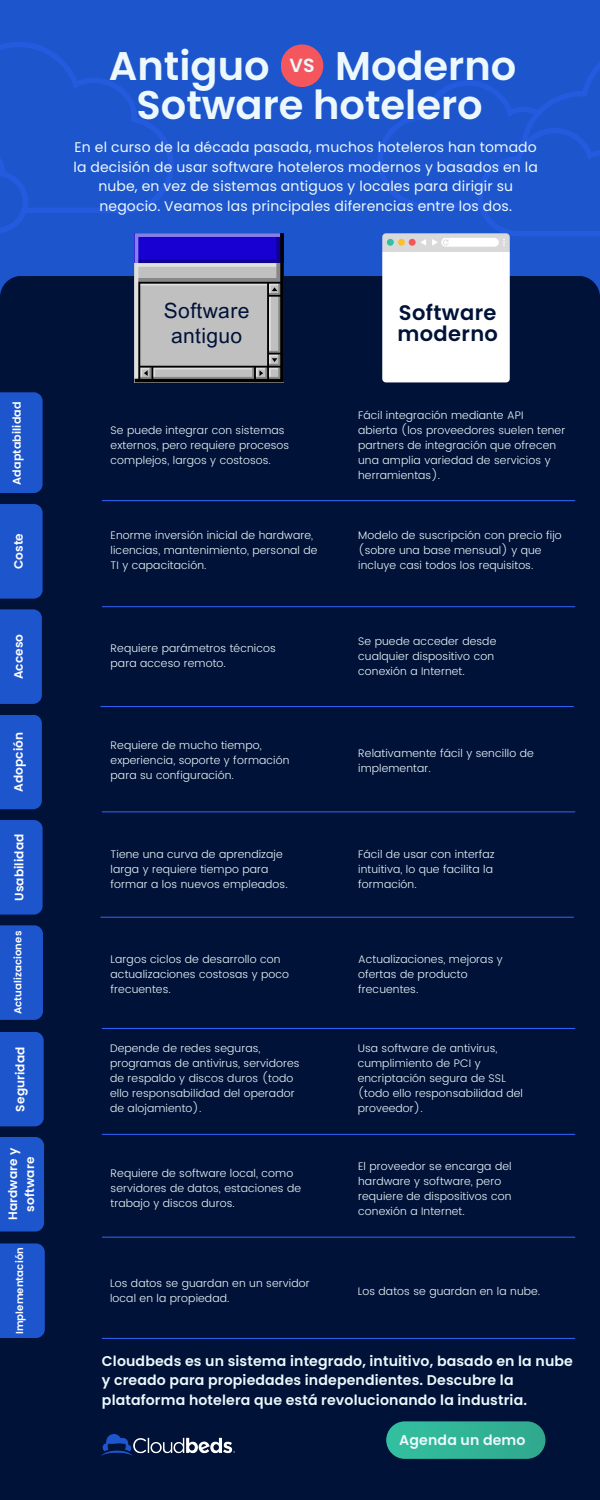
<style>
.page{position:relative;width:600px;height:1500px;background:#1d55cc}
.page>*{position:absolute;margin:0;border:0;box-sizing:border-box;transform-origin:0 0}
.t1{font:600 40px "Poppins";color:#ecf8fb}
.t2{font:21px/24.8px "Arial MT Pro";letter-spacing:.02em;color:#001238;text-align:center}
.t3{font:600 21px/21px "Poppins";letter-spacing:.02em;color:#001238}
.t4{font:600 19px "Poppins";color:#ecf8fb}
.t5{font:600 14.1px/19.7px "Poppins";letter-spacing:.01em;color:#ecf8fb}
.t6{font:14px/19.5px "Poppins";letter-spacing:.01em;color:#ecf8fb;text-align:center}
.t7{font:600 12.1px/16.9px "Poppins";letter-spacing:.01em;color:#fff;text-align:center}
.t8{font:600 11.1px "Poppins";letter-spacing:.01em;color:#fff}
.t9{font:300 11px/15px "Poppins";letter-spacing:.01em;color:#ecf8fb}
.t10{font:600 10.1px "Poppins";letter-spacing:.01em;color:#fff}
</style>
<div class="page">
<div style="left:0;top:276px;width:600px;height:1224px;background:#001238"></div>
<svg style="left:0;top:392px;width:43px;height:101px"></svg>
<svg style="left:0;top:504px;width:43px;height:95px"></svg>
<svg style="left:0;top:609px;width:42px;height:95px"></svg>
<svg style="left:0;top:715px;width:42px;height:94px"></svg>
<svg style="left:0;top:820px;width:43px;height:95px"></svg>
<svg style="left:0;top:925px;width:43px;height:95px"></svg>
<svg style="left:0;top:1032px;width:44px;height:94px"></svg>
<svg style="left:377px;top:62px;width:223px;height:174px"></svg>
<div style="left:281px;top:44px;width:42px;height:43px;background:#f3565d;border-radius:50%"></div>
<hr style="left:102px;top:500px;width:473px;height:1px;background:#36f">
<hr style="left:102px;top:606px;width:473px;height:1px;background:#36f">
<hr style="left:101px;top:706px;width:473px;height:1px;background:#36f">
<hr style="left:102px;top:812px;width:473px;height:1px;background:#36f">
<hr style="left:101px;top:917px;width:473px;height:1px;background:#36f">
<hr style="left:102px;top:1028px;width:473px;height:1px;background:#36f">
<hr style="left:102px;top:1338px;width:473px;height:1px;background:#36f">
<svg style="left:0;top:42px;width:284px;height:340px"></svg>
<svg style="left:382px;top:233px;width:128px;height:149px;background:#f8f8f9"></svg>
<img style="left:102px;top:1434px;width:133px;height:22px">
<div style="left:386px;top:1421px;width:159px;height:38px;background:#31b497;border-radius:19px"></div>
<svg style="left:0;top:1137px;width:44px;height:95px"></svg>
<svg style="left:0;top:1243px;width:45px;height:95px"></svg>
<hr style="left:102px;top:1134px;width:473px;height:1px;background:#36f">
<hr style="left:102px;top:1237px;width:473px;height:1px;background:#36f">
<p class="t8" style="left:9px;top:485px;width:85px;rotate:-90deg">Adaptabilidad</p>
<p class="t7" style="left:10px;top:569px;width:38px;rotate:-90deg">Coste</p>
<p class="t7" style="left:10px;top:679px;width:47px;rotate:-90deg">Acceso</p>
<p class="t7" style="left:10px;top:792px;width:62px;rotate:-90deg">Adopción</p>
<p class="t7" style="left:11px;top:901px;width:69px;rotate:-90deg">Usabilidad</p>
<p class="t10" style="left:11px;top:1014px;width:85px;rotate:-90deg">Actualizaciones</p>
<p class="t7" style="left:12px;top:1112px;width:66px;rotate:-90deg">Seguridad</p>
<p class="t7" style="left:4px;top:1220px;width:74px;rotate:-90deg">Hardware y software</p>
<p class="t10" style="left:13px;top:1334px;width:89px;rotate:-90deg">Implementación</p>
<p class="t1" style="left:109px;top:38px;width:162px">Antiguo</p>
<p class="t1" style="left:335px;top:38px;width:183px">Moderno</p>
<p class="t1" style="left:136px;top:77px;width:348px">Sotware hotelero</p>
<p class="t4" style="left:290px;top:53px;width:27px">VS</p>
<p class="t6" style="left:73px;top:138px;width:466px">En el curso de la década pasada, muchos hoteleros han tomado la decisión de usar software hoteleros modernos y basados en la nube, en vez de sistemas antiguos y locales para dirigir su negocio. Veamos las principales diferencias entre los dos.</p>
<p class="t2" style="left:164px;top:301px;width:87px">Software antiguo</p>
<p class="t3" style="left:397px;top:302px;width:102px">Software moderno</p>
<p class="t9" style="left:111px;top:422px;width:180px">Se puede integrar con sistemas externos, pero requiere procesos complejos, largos y costosos.</p>
<p class="t9" style="left:358px;top:407px;width:209px">Fácil integración mediante API abierta (los proveedores suelen tener partners de integración que ofrecen una amplia variedad de servicios y herramientas).</p>
<p class="t9" style="left:111px;top:528px;width:208px">Enorme inversión inicial de hardware, licencias, mantenimiento, personal de<br>TI y capacitación.</p>
<p class="t9" style="left:358px;top:528px;width:205px">Modelo de suscripción con precio fijo (sobre una base mensual) y que incluye casi todos los requisitos.</p>
<p class="t9" style="left:111px;top:641px;width:167px">Requiere parámetros técnicos para acceso remoto.</p>
<p class="t9" style="left:358px;top:633px;width:140px">Se puede acceder desde cualquier dispositivo con conexión a Internet.</p>
<p class="t9" style="left:111px;top:738px;width:180px">Requiere de mucho tiempo, experiencia, soporte y formación para su configuración.</p>
<p class="t9" style="left:358px;top:746px;width:177px">Relativamente fácil y sencillo de implementar.</p>
<p class="t9" style="left:111px;top:846px;width:179px">Tiene una curva de aprendizaje larga y requiere tiempo para formar a los nuevos empleados.</p>
<p class="t9" style="left:358px;top:846px;width:138px">Fácil de usar con interfaz intuitiva, lo que facilita la formación.</p>
<p class="t9" style="left:111px;top:952px;width:180px">Largos ciclos de desarrollo con actualizaciones costosas y poco frecuentes.</p>
<p class="t9" style="left:358px;top:952px;width:146px">Actualizaciones, mejoras y ofertas de producto frecuentes.</p>
<p class="t9" style="left:110px;top:1041px;width:191px">Depende de redes seguras, programas de antivirus, servidores de respaldo y discos duros (todo ello responsabilidad del operador de alojamiento).</p>
<p class="t9" style="left:358px;top:1041px;width:167px">Usa software de antivirus, cumplimiento de PCI y encriptación segura de SSL (todo ello responsabilidad del proveedor).</p>
<p class="t9" style="left:111px;top:1166px;width:192px">Requiere de software local, como servidores de datos, estaciones de trabajo y discos duros.</p>
<p class="t9" style="left:358px;top:1158px;width:155px">El proveedor se encarga del hardware y software, pero requiere de dispositivos con conexión a Internet.</p>
<p class="t9" style="left:110px;top:1276px;width:201px">Los datos se guardan en un servidor local en la propiedad.</p>
<p class="t9" style="left:358px;top:1284px;width:184px">Los datos se guardan en la nube.</p>
<p class="t5" style="left:102px;top:1351px;width:473px">Cloudbeds es un sistema integrado, intuitivo, basado en la nube y creado para propiedades independientes. Descubre la plataforma hotelera que está revolucionando la industria.</p>
<p class="t5" style="left:399px;top:1430px;width:128px">Agenda un demo</p>
</div>
